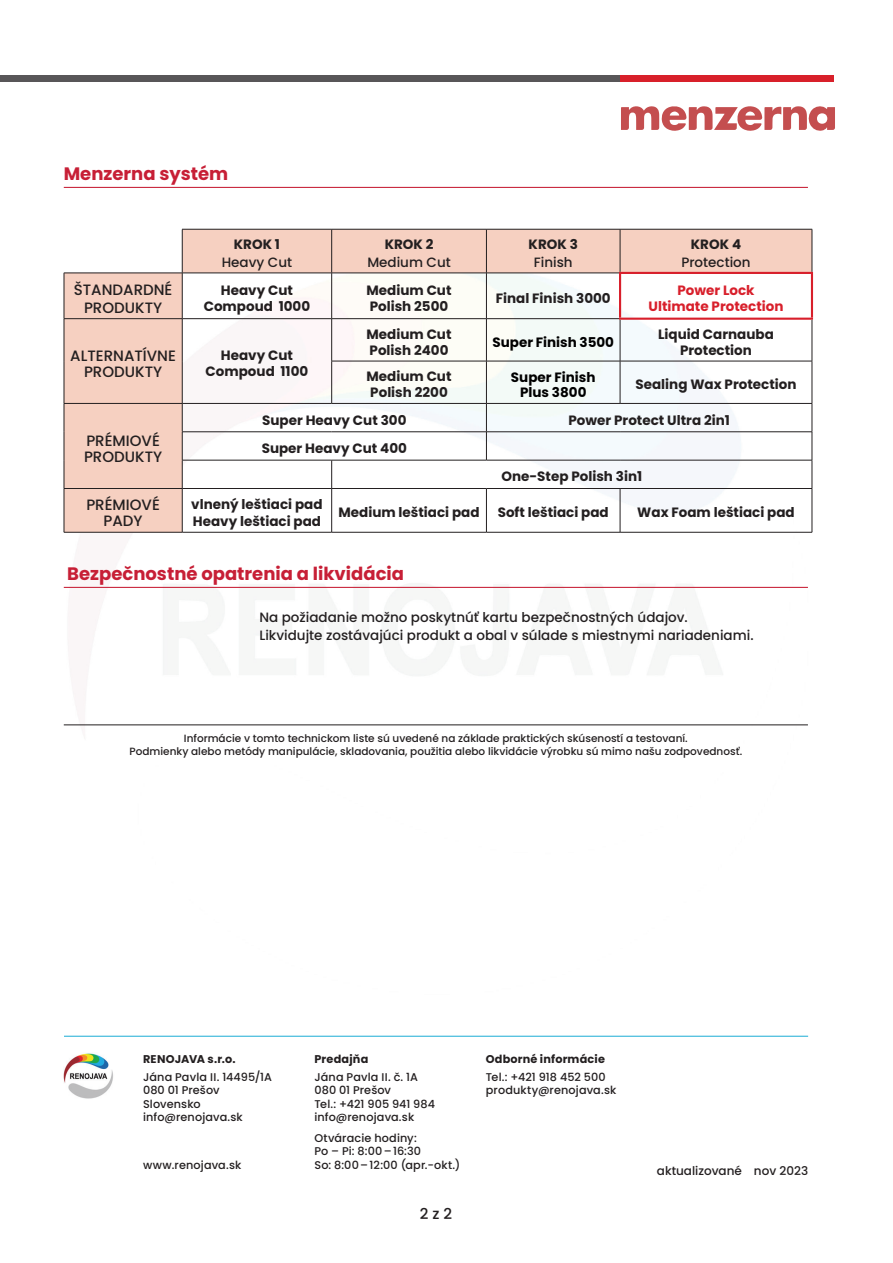
<style>
.page{position:relative;width:893px;height:1263px;background:#fff}
.page>*{position:absolute;margin:0;border:0;box-sizing:border-box;transform-origin:0 0}
.t1{font:700 18px "Poppins";color:#c71f36}
.t2{font:500 15px/16px "Poppins";color:#231f20;text-align:center}
.t3{font:700 13.5px/16.2px "Poppins";color:#231f20}
.t4{font:500 13.5px/18px "Poppins";color:#231f20}
.t5{font:700 13.5px/15px "Poppins";color:#000;text-align:center}
.t6{font:700 13.5px/16.2px "Poppins";color:#d81f2b;text-align:center}
.t7{font:500 12px "Poppins";color:#231f20}
.t8{font:500 11.25px/13.5px "Poppins";letter-spacing:.01em;color:#231f20}
.t9{font:700 11.25px "Poppins";letter-spacing:.015em;color:#231f20}
.t10{font:500 10.5px/12.6px "Poppins";color:#231f20;text-align:center}
</style>
<div class="page">
<img style="left:64px;top:1053px;width:49px;height:46px">
<hr style="left:64px;top:1036px;width:744px;height:1px;background:#1bacd5">
<hr style="left:64px;top:187px;width:744px;height:1px;background:#c71f36">
<hr style="left:64px;top:587px;width:744px;height:1px;background:#c71f36">
<hr style="left:64px;top:725px;width:744px;height:1px;background:#231f20">
<svg style="left:64px;top:229px;width:748px;height:303px"></svg>
<hr style="left:620px;top:229px;width:192px;height:1px;background:#231f20">
<hr style="left:812px;top:229px;width:1px;height:43px;background:#231f20">
<hr style="left:182px;top:273px;width:150px;height:1px;background:#231f20">
<hr style="left:182px;top:273px;width:1px;height:45px;background:#231f20">
<hr style="left:331px;top:273px;width:1px;height:45px;background:#231f20">
<hr style="left:182px;top:318px;width:150px;height:1px;background:#231f20">
<hr style="left:812px;top:361px;width:1px;height:42px;background:#231f20">
<hr style="left:620px;top:403px;width:192px;height:1px;background:#231f20">
<svg style="left:812px;top:404px;width:1px;height:84px"></svg>
<hr style="left:620px;top:488px;width:192px;height:1px;background:#231f20">
<hr style="left:812px;top:489px;width:1px;height:43px;background:#231f20">
<hr style="left:620px;top:532px;width:192px;height:1px;background:#231f20">
<hr style="left:182px;top:403px;width:150px;height:1px;background:#231f20">
<hr style="left:182px;top:431px;width:150px;height:1px;background:#231f20">
<hr style="left:332px;top:431px;width:154px;height:1px;background:#231f20">
<hr style="left:182px;top:460px;width:150px;height:1px;background:#231f20">
<hr style="left:182px;top:488px;width:150px;height:1px;background:#231f20">
<hr style="left:182px;top:532px;width:150px;height:1px;background:#231f20">
<hr style="left:332px;top:229px;width:154px;height:1px;background:#231f20">
<hr style="left:486px;top:229px;width:134px;height:1px;background:#231f20">
<hr style="left:486px;top:229px;width:1px;height:44px;background:#231f20">
<hr style="left:620px;top:229px;width:1px;height:43px;background:#231f20">
<hr style="left:331px;top:319px;width:1px;height:42px;background:#231f20">
<hr style="left:331px;top:361px;width:155px;height:1px;background:#231f20">
<hr style="left:331px;top:361px;width:1px;height:42px;background:#231f20">
<hr style="left:332px;top:403px;width:154px;height:1px;background:#231f20">
<hr style="left:332px;top:460px;width:154px;height:1px;background:#231f20">
<svg style="left:331px;top:460px;width:1px;height:28px"></svg>
<hr style="left:332px;top:488px;width:154px;height:1px;background:#231f20">
<hr style="left:331px;top:489px;width:1px;height:43px;background:#231f20">
<hr style="left:332px;top:532px;width:154px;height:1px;background:#231f20">
<hr style="left:486px;top:361px;width:1px;height:42px;background:#231f20">
<hr style="left:620px;top:361px;width:1px;height:42px;background:#231f20">
<hr style="left:486px;top:403px;width:134px;height:1px;background:#231f20">
<hr style="left:486px;top:431px;width:134px;height:1px;background:#231f20">
<svg style="left:486px;top:404px;width:1px;height:56px"></svg>
<hr style="left:620px;top:431px;width:192px;height:1px;background:#231f20">
<hr style="left:486px;top:460px;width:134px;height:1px;background:#231f20">
<hr style="left:620px;top:460px;width:192px;height:1px;background:#231f20">
<hr style="left:486px;top:488px;width:134px;height:1px;background:#231f20">
<hr style="left:486px;top:489px;width:1px;height:43px;background:#231f20">
<hr style="left:620px;top:489px;width:1px;height:43px;background:#231f20">
<hr style="left:486px;top:532px;width:134px;height:1px;background:#231f20">
<hr style="left:486px;top:319px;width:1px;height:42px;background:#231f20">
<hr style="left:486px;top:361px;width:134px;height:1px;background:#231f20">
<hr style="left:620px;top:320px;width:1px;height:41px;background:#231f20">
<hr style="left:812px;top:320px;width:1px;height:41px;background:#231f20">
<hr style="left:620px;top:361px;width:192px;height:1px;background:#231f20">
<hr style="left:64px;top:319px;width:1px;height:42px;background:#231f20">
<hr style="left:182px;top:319px;width:1px;height:42px;background:#231f20">
<hr style="left:64px;top:361px;width:1px;height:42px;background:#231f20">
<hr style="left:182px;top:361px;width:1px;height:42px;background:#231f20">
<hr style="left:64px;top:403px;width:118px;height:1px;background:#231f20">
<svg style="left:64px;top:404px;width:1px;height:84px"></svg>
<svg style="left:182px;top:404px;width:1px;height:84px"></svg>
<hr style="left:64px;top:488px;width:118px;height:1px;background:#231f20">
<hr style="left:64px;top:489px;width:1px;height:43px;background:#231f20">
<hr style="left:182px;top:489px;width:1px;height:43px;background:#231f20">
<hr style="left:64px;top:532px;width:118px;height:1px;background:#231f20">
<hr style="left:332px;top:273px;width:154px;height:1px;background:#231f20">
<hr style="left:332px;top:318px;width:154px;height:1px;background:#231f20">
<hr style="left:182px;top:229px;width:150px;height:1px;background:#231f20">
<hr style="left:182px;top:229px;width:1px;height:44px;background:#231f20">
<hr style="left:331px;top:229px;width:1px;height:44px;background:#231f20">
<hr style="left:64px;top:273px;width:118px;height:1px;background:#231f20">
<hr style="left:64px;top:273px;width:1px;height:45px;background:#231f20">
<hr style="left:64px;top:318px;width:118px;height:1px;background:#231f20">
<hr style="left:486px;top:273px;width:133px;height:1px;background:#231f20">
<hr style="left:486px;top:273px;width:1px;height:45px;background:#231f20">
<hr style="left:486px;top:318px;width:133px;height:1px;background:#231f20">
<hr style="left:619px;top:272px;width:194px;height:2px;background:#d81f2b">
<hr style="left:619px;top:274px;width:2px;height:44px;background:#d81f2b">
<hr style="left:811px;top:274px;width:2px;height:44px;background:#d81f2b">
<hr style="left:619px;top:318px;width:194px;height:2px;background:#d81f2b">
<div style="left:0;top:75px;width:620px;height:7px;background:#585658"></div>
<div style="left:620px;top:75px;width:214px;height:7px;background:#d8202a"></div>
<svg style="left:621px;top:106px;width:214px;height:25px"></svg>
<h1 class="t1" style="left:64px;top:164px;width:166px">Menzerna systém</h1>
<p class="t3" style="left:234px;top:237px;width:48px">KROK 1</p>
<p class="t4" style="left:222px;top:253px;width:72px">Heavy Cut</p>
<p class="t3" style="left:385px;top:237px;width:50px">KROK 2</p>
<p class="t4" style="left:367px;top:253px;width:85px">Medium Cut</p>
<p class="t3" style="left:529px;top:237px;width:51px">KROK 3</p>
<p class="t4" style="left:534px;top:253px;width:40px">Finish</p>
<p class="t3" style="left:691px;top:237px;width:52px">KROK 4</p>
<p class="t4" style="left:681px;top:253px;width:71px">Protection</p>
<p class="t2" style="left:74px;top:280px;width:100px;line-height:18px">ŠTANDARDNÉ<br>PRODUKTY</p>
<p class="t3" style="left:204px;top:282px;width:108px;text-align:center">Heavy Cut<br>Compoud 1000</p>
<p class="t3" style="left:367px;top:282px;width:86px">Medium Cut<br>Polish 2500</p>
<p class="t3" style="left:496px;top:290px;width:116px">Final Finish 3000</p>
<p class="t6" style="left:648px;top:282px;width:137px">Power Lock<br>Ultimate Protection</p>
<p class="t2" style="left:70px;top:348px;width:107px">ALTERNATÍVNE<br>PRODUKTY</p>
<p class="t3" style="left:206px;top:347px;width:104px;text-align:center">Heavy Cut<br>Compoud 1100</p>
<p class="t3" style="left:367px;top:326px;width:86px">Medium Cut<br>Polish 2400</p>
<p class="t5" style="left:492px;top:335px;width:123px">Super Finish 3500</p>
<p class="t3" style="left:658px;top:326px;width:117px;text-align:center">Liquid Carnauba<br>Protection</p>
<p class="t3" style="left:367px;top:368px;width:86px">Medium Cut<br>Polish 2200</p>
<p class="t5" style="left:511px;top:370px;width:86px">Super Finish<br>Plus 3800</p>
<p class="t3" style="left:635px;top:377px;width:162px">Sealing Wax Protection</p>
<p class="t2" style="left:84px;top:433px;width:80px;text-align:left">PRÉMIOVÉ<br>PRODUKTY</p>
<p class="t3" style="left:262px;top:412px;width:146px">Super Heavy Cut 300</p>
<p class="t3" style="left:568px;top:412px;width:163px">Power Protect Ultra 2in1</p>
<p class="t3" style="left:262px;top:440px;width:147px">Super Heavy Cut 400</p>
<p class="t3" style="left:501px;top:469px;width:142px">One-Step Polish 3in1</p>
<p class="t2" style="left:86px;top:497px;width:75px">PRÉMIOVÉ<br>PADY</p>
<p class="t3" style="left:191px;top:497px;width:133px">vlnený leštiaci pad<br>Heavy leštiaci pad</p>
<p class="t3" style="left:338px;top:505px;width:143px">Medium leštiaci pad</p>
<p class="t3" style="left:498px;top:505px;width:113px">Soft leštiaci pad</p>
<p class="t3" style="left:637px;top:505px;width:159px">Wax Foam leštiaci pad</p>
<h1 class="t1" style="left:67px;top:564px;width:338px">Bezpečnostné opatrenia a likvidácia</h1>
<p class="t4" style="left:259px;top:608px;width:496px">Na požiadanie možno poskytnúť kartu bezpečnostných údajov.<br>Likvidujte zostávajúci produkt a obal v súlade s miestnymi nariadeniami.</p>
<p class="t10" style="left:129px;top:732px;width:614px">Informácie v tomto technickom liste sú uvedené na základe praktických skúseností a testovaní.<br>Podmienky alebo metódy manipulácie, skladovania, použitia alebo likvidácie výrobku sú mimo našu zodpovednosť.</p>
<p class="t9" style="left:143px;top:1053px;width:94px">RENOJAVA s.r.o.</p>
<p class="t8" style="left:143px;top:1070px;width:130px">Jána Pavla II. 14495/1A<br>080 01 Prešov<br>Slovensko info@renojava.sk</p>
<p class="t8" style="left:143px;top:1158px;width:100px">www.renojava.sk</p>
<p class="t9" style="left:314px;top:1053px;width:55px">Predajňa</p>
<p class="t8" style="left:314px;top:1070px;width:122px">Jána Pavla II. č. 1A<br>080 01 Prešov<br>Tel.: +421 905 941 984 info@renojava.sk</p>
<p class="t8" style="left:314px;top:1131px;width:147px">Otváracie hodiny:<br>Po – Pi: 8:00–16:30<br>So: 8:00–12:00 (apr.-okt.)</p>
<p class="t2" style="left:420px;top:1205px;width:34px">2 z 2</p>
<p class="t9" style="left:486px;top:1053px;width:121px">Odborné informácie</p>
<p class="t8" style="left:486px;top:1070px;width:132px">Tel.: +421 918 452 500 produkty@renojava.sk</p>
<p class="t7" style="left:657px;top:1164px;width:153px">aktualizované nov 2023</p>
</div>
